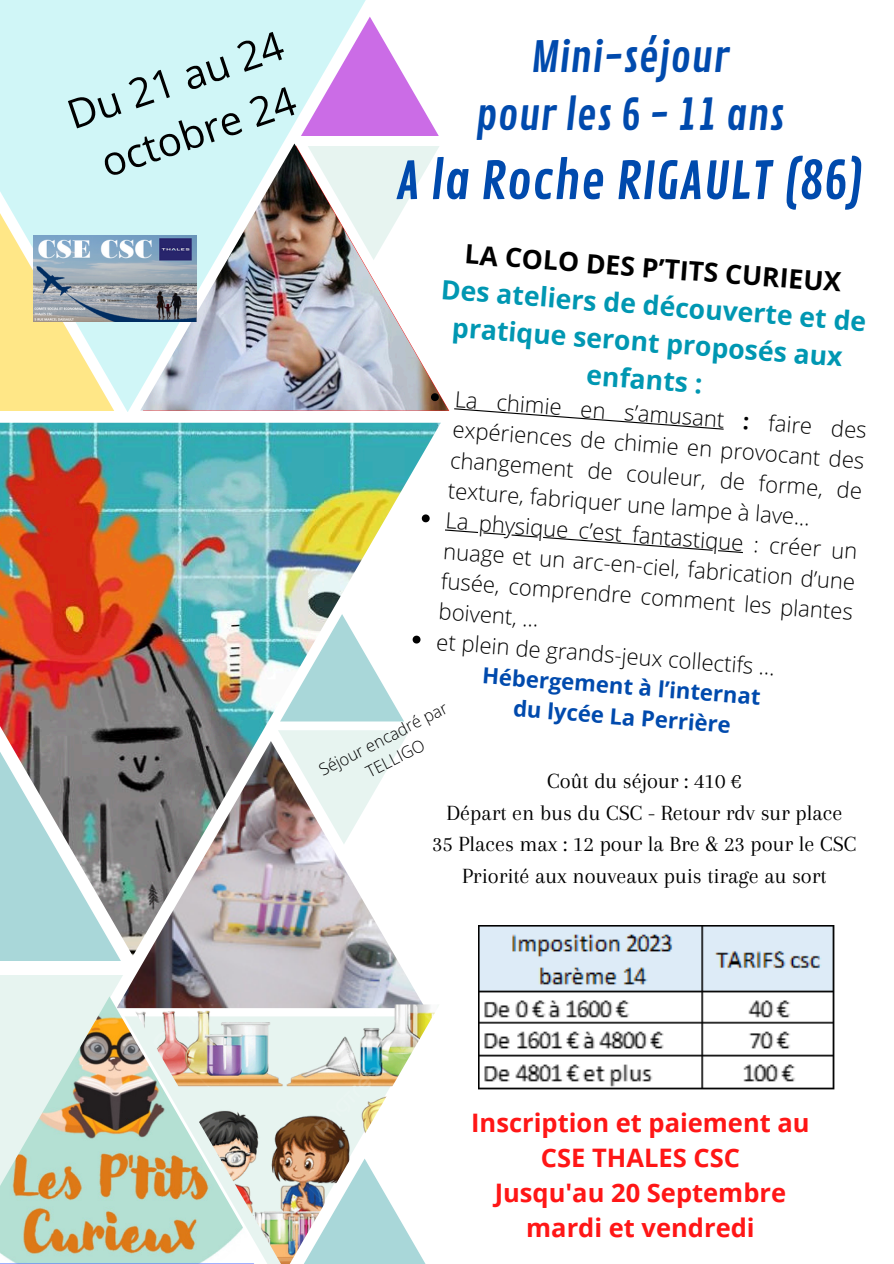
<style>
.page{position:relative;width:894px;height:1264px;background:#fff}
.page>*{position:absolute;margin:0;border:0;box-sizing:border-box;transform-origin:0 0}
.t1{font:51px "Contrail One";color:#004aad}
.t2{font:42px/58.5px "Contrail One";color:#004aad;text-align:center}
.t3{font:40.35px/56.2px "Open Sans";color:#000;text-align:center}
.t4{font:700 26.55px/37.2px "Open Sans";color:#0097b2;text-align:center}
.t5{font:700 26.55px "Open Sans";color:#000}
.t6{font:700 25.5px/34.8px "Open Sans";color:#ff1616;text-align:center}
.t7{font:22.5px/31.5px "Arapey";color:#000;text-align:center}
.t8{font:300 22.05px/30.2px "Open Sans";color:#000}
.t9{font:700 22.05px "Open Sans";color:#004aad}
.t10{font:300 16.5px "Open Sans";color:#000}
.s1{font-weight:700}
</style>
<div class="page">
<div style="left:0;top:975px;width:117px;height:21px;background:#e7f4f0"></div>
<img style="left:0;top:423px;width:440px;height:318px">
<svg style="left:0;top:696px;width:121px;height:264px;background:#9ea8a9"></svg>
<div style="left:0;top:0;width:380px;height:412px;background:#d0f6f7"></div>
<img style="left:117px;top:741px;width:306px;height:263px">
<svg style="left:0;top:146px;width:114px;height:265px;background:#e8efc4"></svg>
<svg style="left:301px;top:17px;width:138px;height:119px"></svg>
<svg style="left:278px;top:730px;width:132px;height:114px"></svg>
<svg style="left:280px;top:614px;width:124px;height:107px"></svg>
<img style="left:0;top:996px;width:264px;height:267px">
<img style="left:140px;top:143px;width:308px;height:267px">
<img style="left:131px;top:1004px;width:304px;height:259px">
<img style="left:34px;top:235px;width:163px;height:87px">
<img style="left:478px;top:925px;width:357px;height:165px">
<svg style="left:430px;top:393px;width:9px;height:8px"></svg>
<svg style="left:421px;top:514px;width:9px;height:8px"></svg>
<svg style="left:445px;top:529px;width:297px;height:24px"></svg>
<svg style="left:412px;top:635px;width:8px;height:9px"></svg>
<svg style="left:454px;top:408px;width:269px;height:22px"></svg>
<p class="t3" style="left:59px;top:89px;width:227px;rotate:-19deg">Du 21 au 24 octobre 24</p>
<h1 class="t2" style="left:475px;top:29px;width:310px">Mini-séjour<br>pour les 6 - 11 ans</h1>
<h1 class="t1" style="left:395px;top:151px;width:470px">A la Roche RIGAULT (86)</h1>
<p class="t5" style="left:466px;top:236px;width:378px;rotate:4deg">LA COLO DES P’TITS CURIEUX</p>
<p class="t4" style="left:453px;top:309px;width:393px;rotate:4deg">pratique seront proposés aux enfants :</p>
<p class="t8" style="left:453px;top:415px;width:414px;rotate:4deg">expériences de chimie en provocant des</p>
<p class="t4" style="left:442px;top:271px;width:427px;rotate:4deg">Des ateliers de découverte et de</p>
<p class="t8" style="left:497px;top:387px;width:372px;rotate:4deg">chimie en s’amusant <span class="s1">:</span> faire des</p>
<p class="t8" style="left:451px;top:445px;width:414px;rotate:4deg">changement de couleur, de forme, de texture, fabriquer une lampe à lave...</p>
<p class="t8" style="left:446px;top:506px;width:415px;text-align:justify;rotate:4deg">La physique c’est fantastique : créer un nuage et un arc-en-ciel, fabrication d’une fusée, comprendre comment les plantes boivent, ...</p>
<h3 class="t8" style="left:437px;top:627px;width:340px;rotate:4deg">et plein de grands-jeux collectifs ...</h3>
<p class="t9" style="left:483px;top:660px;width:280px;rotate:4deg">Hébergement à l’internat</p>
<p class="t9" style="left:514px;top:693px;width:219px;rotate:4deg">du lycée La Perrière</p>
<p class="t10" style="left:314px;top:760px;width:143px;rotate:-27deg">Séjour encadré par</p>
<p class="t10" style="left:362px;top:762px;width:65px;rotate:-27deg">TELLIGO</p>
<p class="t7" style="left:432px;top:765px;width:426px">Coût du séjour : 410 €<br>Départ en bus du CSC - Retour rdv sur place<br>35 Places max : 12 pour la Bre &amp; 23 pour le CSC Priorité aux nouveaux puis tirage au sort</p>
<h4 class="t6" style="left:471px;top:1104px;width:340px">Inscription et paiement au<br>CSE THALES CSC<br>Jusqu'au 20 Septembre mardi et vendredi</h4>
</div>
